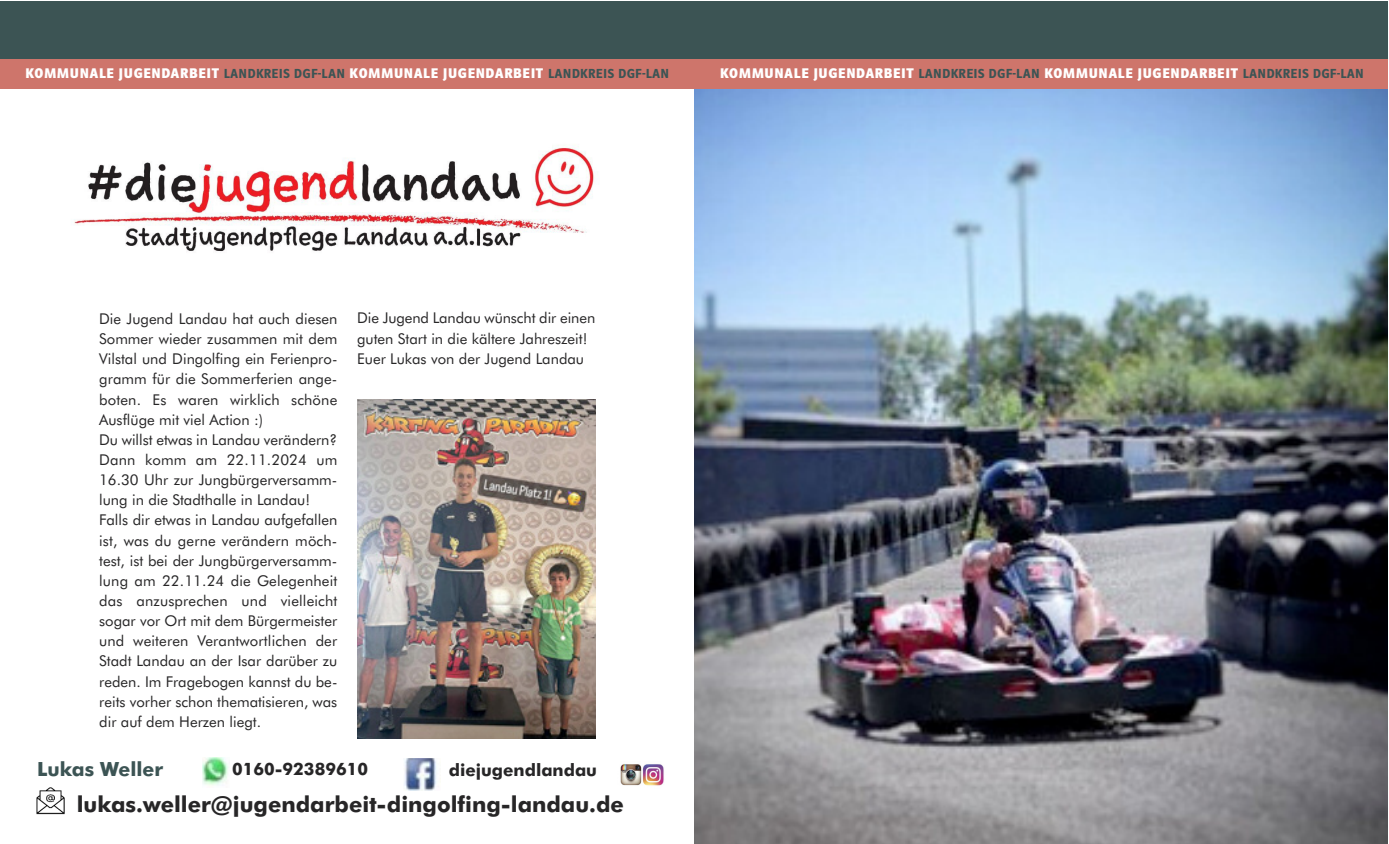
<style>
.page{position:relative;width:1389px;height:844px;background:#fff}
.page>*{position:absolute;margin:0;border:0;box-sizing:border-box;transform-origin:0 0}
.t1{font:700 21.88px "Futura BT";color:#272627}
.t2{font:700 19.6px "Futura BT";color:#3c5454}
.t3{font:700 17.15px "Futura BT";color:#272627}
.t4{font:14.88px/20.1px "Futura BT";color:#272627}
.t5{font:700 14.53px "Polo 22";letter-spacing:.05em;color:#fff}
.s1{font-weight:600;font-size:13.47px;color:#3c5454}
</style>
<div class="page">
<div style="left:0;top:2px;width:1388px;height:58px;background:#3c5454"></div>
<div style="left:0;top:60px;width:1388px;height:29px;background:#ce756b"></div>
<img style="left:74px;top:145px;width:521px;height:107px">
<img style="left:203px;top:757px;width:26px;height:29px">
<img style="left:404px;top:758px;width:33px;height:32px">
<img style="left:620px;top:764px;width:44px;height:22px">
<img style="left:36px;top:787px;width:29px;height:27px">
<img style="left:694px;top:89px;width:694px;height:754px">
<img style="left:357px;top:399px;width:238px;height:339px">
<p class="t5" style="left:25px;top:65px;width:645px">KOMMUNALE JUGENDARBEIT <span class="s1">LANDKREIS DGF-LAN</span> KOMMUNALE JUGENDARBEIT <span class="s1">LANDKREIS DGF-LAN</span></p>
<p class="t5" style="left:720px;top:65px;width:645px">KOMMUNALE JUGENDARBEIT <span class="s1">LANDKREIS DGF-LAN</span> KOMMUNALE JUGENDARBEIT <span class="s1">LANDKREIS DGF-LAN</span></p>
<p class="t4" style="left:99px;top:308px;width:240px">Die Jugend Landau hat auch diesen Sommer wieder zusammen mit dem Vilstal und Dingolfing ein Ferienpro&shy;gramm für die Sommerferien ange&shy;boten. Es waren wirklich schöne Ausflüge mit viel Action :)<br>Du willst etwas in Landau verändern?<br>Dann komm am 22.11.2024 um 16.30 Uhr zur Jungbürgerversamm&shy;lung in die Stadthalle in Landau!<br>Falls dir etwas in Landau aufgefallen ist, was du gerne verändern möch&shy;test, ist bei der Jungbürgerversamm&shy;lung am 22.11.24 die Gelegenheit das anzusprechen und vielleicht sogar vor Ort mit dem Bürgermeister und weiteren Verantwortlichen der Stadt Landau an der Isar darüber zu reden. Im Fragebogen kannst du be&shy;reits vorher schon thematisieren, was dir auf dem Herzen liegt.</p>
<p class="t4" style="left:357px;top:308px;width:240px">Die Jugend Landau wünscht dir einen guten Start in die kältere Jahreszeit!<br>Euer Lukas von der Jugend Landau</p>
<h2 class="t2" style="left:37px;top:756px;width:128px">Lukas Weller</h2>
<p class="t3" style="left:232px;top:758px;width:137px">0160-92389610</p>
<p class="t3" style="left:449px;top:758px;width:150px">diejugendlandau</p>
<h1 class="t1" style="left:77px;top:791px;width:549px">lukas.weller@jugendarbeit-dingolfing-landau.de</h1>
</div>
